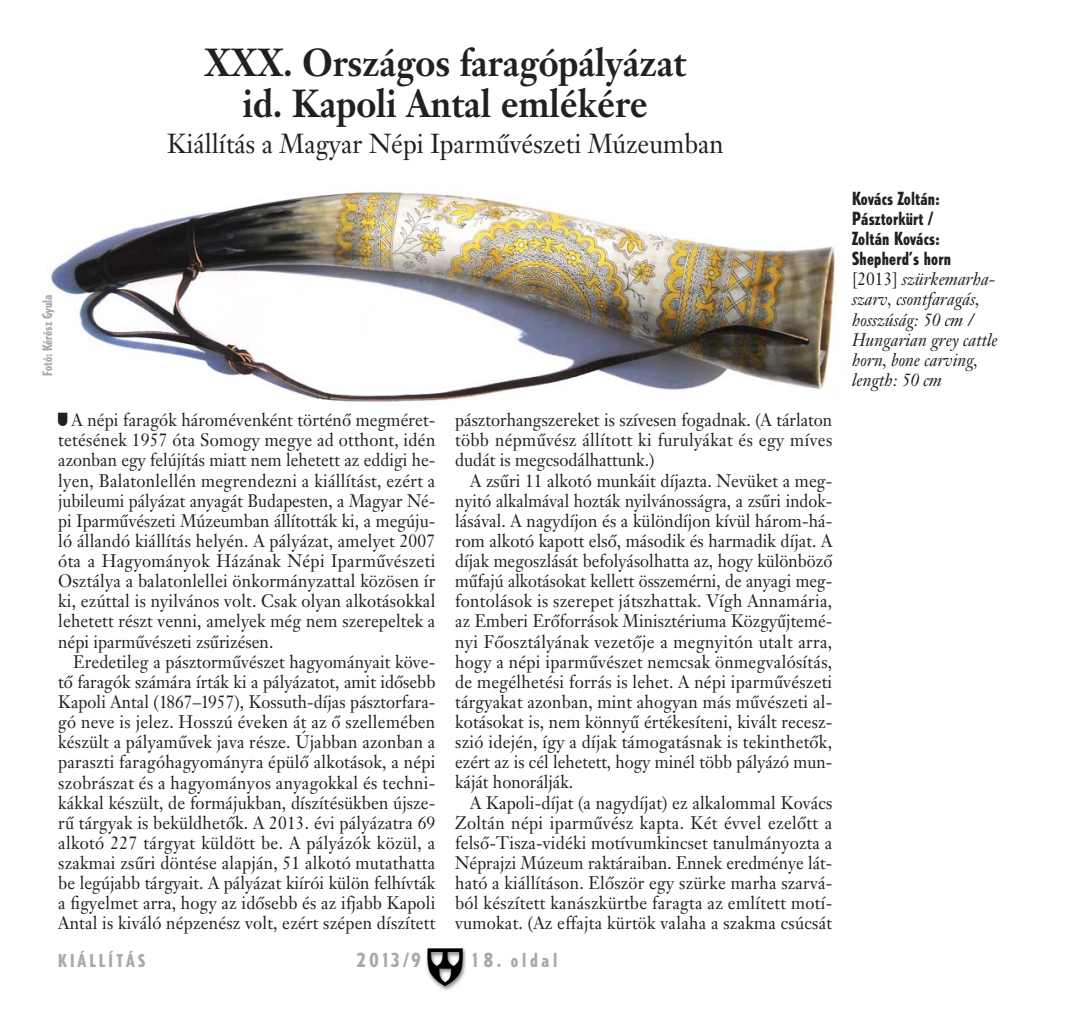
<style>
.page{position:relative;width:1066px;height:1017px;background:#fff}
.page>*{position:absolute;margin:0;border:0;box-sizing:border-box;transform-origin:0 0}
.t1{font:38.5px/40.2px "Janson Text Bold H";color:#231f20;text-align:center;scale:.9 1}
.t2{font:27.12px "Janson Text Roman H";color:#231f20;scale:.94 1}
.t3{font:19.25px "Tempo Heavy Condensed H";letter-spacing:.19em;color:#a7a9ac}
.t4{font:17.85px/20.1px "Janson Text Roman H";letter-spacing:.01em;color:#231f20;text-align:justify;scale:.94 1}
.t5{font:17.85px/20.1px "Janson Text Italic H";color:#231f20;scale:.94 1}
.t6{font:17.85px/20.1px "Tempo Heavy Condensed H";letter-spacing:.01em;color:#231f20}
.t7{font:17.5px "Tempo Heavy Condensed H";letter-spacing:.19em;color:#a7a9ac}
.t8{font:13.12px "Tempo Heavy Condensed H";color:#a7a9ac}
.s1{font-family:"Carta";font-size:16.62px}
.s2{font-family:"Janson Text Roman H"}
</style>
<div class="page">
<img style="left:426px;top:948px;width:39px;height:42px">
<img style="left:50px;top:191px;width:786px;height:211px">
<p class="t8" style="left:43px;top:376px;width:83px;rotate:-90deg">Fotó: Kérész Gyula</p>
<h1 class="t1" style="left:204px;top:47px;width:537px">XXX. Országos faragópályázat id. Kapoli Antal emlékére</h1>
<h2 class="t2" style="left:167px;top:133px;width:593px">Kiállítás a Magyar Népi Iparmûvészeti Múzeumban</h2>
<p class="t4" style="left:58px;top:412px;width:403px"><span class="s1">-</span> A népi faragók háromévenként történô megméret - te tésének 1957 óta Somogy megye ad otthont, idén azonban egy felújítás miatt nem lehetett az eddigi he&shy;lyen, Balatonlellén megrendezni a kiállítást, ezért a jubileumi pályázat anyagát Budapesten, a Magyar Né&shy;pi Iparmûvészeti Múzeumban állították ki, a megúju - ló állandó kiállítás helyén. A pályázat, amelyet 2007 óta a Hagyományok Házának Népi Ipar mûvé szeti Osztálya a balatonlellei önkormányzattal közö sen ír ki, ezúttal is nyilvános volt. Csak olyan alko tá sokkal lehetett részt venni, amelyek még nem szere peltek a népi iparmûvészeti zsûrizésen.</p>
<p class="t4" style="left:58px;top:653px;width:403px;text-indent:15px">Eredetileg a pásztormûvészet hagyományait kö ve - tô faragók számára írták ki a pályázatot, amit idôsebb Kapoli Antal (1867–1957), Kossuth-díjas pásztorfara - gó neve is jelez. Hosszú éveken át az ô szellemében készült a pályamûvek java része. Újabban azonban a paraszti faragóhagyományra épülô alkotások, a népi szobrászat és a hagyományos anyagokkal és techni - kákkal készült, de formájukban, díszítésükben újsze - rû tárgyak is beküldhetôk. A 2013. évi pályázatra 69 alkotó 227 tárgyat küldött be. A pályázók közül, a szakmai zsûri döntése alapján, 51 alkotó mutathatta be legújabb tárgyait. A pályázat kiírói külön felhívták a figyelmet arra, hogy az idôsebb és az ifjabb Kapoli Antal is kiváló népzenész volt, ezért szépen díszített</p>
<p class="t4" style="left:455px;top:412px;width:403px">pásztorhangszereket is szívesen fogadnak. (A tárlaton több népmûvész állított ki furulyákat és egy míves du dát is megcsodálhattunk.)</p>
<p class="t4" style="left:455px;top:472px;width:403px;text-indent:15px">A zsûri 11 alkotó munkáit díjazta. Nevüket a meg - nyitó alkalmával hozták nyilvánosságra, a zsûri indok&shy;lásával. A nagydíjon és a különdíjon kívül három-há - rom alkotó kapott elsô, második és harmadik díjat. A díjak megoszlását befolyásolhatta az, hogy különbö zô mûfajú alkotásokat kellett összemérni, de anyagi meg&shy;fontolások is szerepet játszhattak. Vígh Annamária, az Emberi Erôforrások Minisztériuma Közgyûjte mé - nyi Fôosztályának vezetôje a megnyitón utalt arra, hogy a népi iparmûvészet nemcsak önmegvalósítás, de megélhetési forrás is lehet. A népi iparmûvészeti tárgyakat azonban, mint ahogyan más mûvészeti al - ko tásokat is, nem könnyû értékesíteni, kivált recesz - szi ó idején, így a díjak támogatásnak is tekinthetôk, ezért az is cél lehetett, hogy minél több pályázó mun&shy;káját honorálják.</p>
<p class="t4" style="left:455px;top:794px;width:403px;text-indent:15px">A Kapoli-díjat (a nagydíjat) ez alkalommal Kovács Zoltán népi iparmûvész kapta. Két évvel ezelôtt a felsô-Tisza-vidéki motívumkincset tanulmányozta a Néprajzi Múzeum raktáraiban. Ennek eredménye lát - ható a kiállításon. Elôször egy szürke marha szar vá - ból készített kanászkürtbe faragta az említett motí - vumokat. (Az effajta kürtök valaha a szakma csúcsát</p>
<p class="t7" style="left:58px;top:953px;width:88px">KIÁLLÍTÁS</p>
<p class="t3" style="left:357px;top:952px;width:66px">2013/9</p>
<p class="t3" style="left:471px;top:952px;width:88px">18. oldal</p>
<p class="t6" style="left:852px;top:190px;width:100px">Kovács Zoltán:<br>Pásztorkürt /<br>Zoltán Kovács:<br>Shepherd’s horn</p>
<p class="t5" style="left:852px;top:271px;width:156px"><span class="s2">[2013]</span> szürkemarha&shy;szarv, csontfaragás, hosszúság: 50 cm /<br>Hungarian grey cattle horn, bone carving, length: 50 cm</p>
</div>
